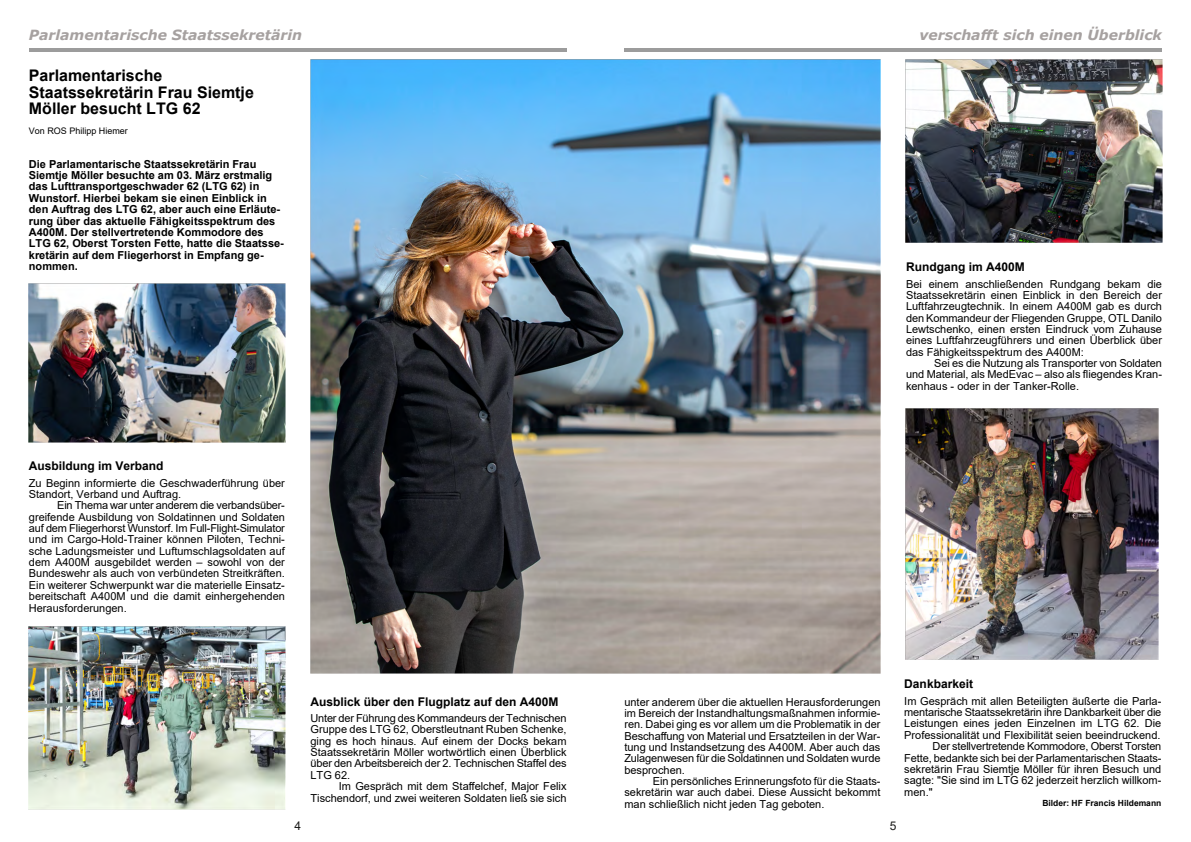
<style>
.page{position:relative;width:1191px;height:842px;background:#fff}
.page>*{position:absolute;margin:0;border:0;box-sizing:border-box;transform-origin:0 0}
.t1{font:700 16px/16.5px "Arial";color:#000}
.t2{font:italic 700 14px "Verdana";color:#a6a1a0}
.t3{font:700 12px "Arial";color:#000}
.t4{font:12px "Arial";color:#1a1a18}
.t5{font:11px/11.4px "Arial";color:#000;text-align:justify}
.t6{font:700 11px/11.4px "Arial";color:#000}
.t7{font:9px "Arial";color:#000}
.t8{font:700 8.5px "Arial";color:#000}
</style>
<div class="page">
<hr style="left:29px;top:48px;width:537px;height:4px;background:#9c9c9c">
<hr style="left:624px;top:48px;width:538px;height:4px;background:#9c9c9c">
<img style="left:310px;top:59px;width:570px;height:615px">
<img style="left:29px;top:626px;width:256px;height:183px">
<img style="left:905px;top:408px;width:253px;height:251px">
<img style="left:905px;top:59px;width:257px;height:184px">
<img style="left:29px;top:284px;width:256px;height:158px">
<p class="t2" style="left:29px;top:29px;width:275px">Parlamentarische Staatssekretärin</p>
<p class="t2" style="left:919px;top:29px;width:244px">verschafft sich einen Überblick</p>
<h1 class="t1" style="left:29px;top:69px;width:226px">Parlamentarische<br>Staatssekretärin Frau Siemtje<br>Möller besucht LTG 62</h1>
<p class="t7" style="left:29px;top:128px;width:101px">Von ROS Philipp Hiemer</p>
<p class="t6" style="left:29px;top:159px;width:256px">Die Parlamentarische Staatssekretärin Frau Siemtje Möller besuchte am 03. März erstmalig das Lufttransportgeschwader 62 (LTG 62) in Wunstorf. Hierbei bekam sie einen Einblick in den Auftrag des LTG 62, aber auch eine Erläute&shy;rung über das aktuelle Fähigkeitsspektrum des A400M. Der stellvertretende Kommodore des LTG 62, Oberst Torsten Fette, hatte die Staatsse&shy;kretärin auf dem Fliegerhorst in Empfang ge&shy;nommen.</p>
<p class="t3" style="left:29px;top:461px;width:136px">Ausbildung im Verband</p>
<p class="t5" style="left:29px;top:478px;width:257px">Zu Beginn informierte die Geschwaderführung über<br>Standort, Verband und Auftrag.</p>
<p class="t5" style="left:29px;top:501px;width:257px;text-indent:28px">Ein Thema war unter anderem die verbandsüber&shy;greifende Ausbildung von Soldatinnen und Soldaten auf dem Fliegerhorst Wunstorf. Im Full-Flight-Simulator und im Cargo-Hold-Trainer können Piloten, Techni&shy;sche Ladungsmeister und Luftumschlagsoldaten auf dem A400M ausgebildet werden – sowohl von der Bundeswehr als auch von verbündeten Streitkräften.<br>Ein weiterer Schwerpunkt war die materielle Einsatz&shy;bereitschaft A400M und die damit einhergehenden Herausforderungen.</p>
<p class="t4" style="left:294px;top:821px;width:8px">4</p>
<p class="t3" style="left:310px;top:697px;width:250px">Ausblick über den Flugplatz auf den A400M</p>
<p class="t5" style="left:310px;top:713px;width:258px">Unter der Führung des Kommandeurs der Technischen Gruppe des LTG 62, Oberstleutnant Ruben Schenke, ging es hoch hinaus. Auf einem der Docks bekam Staatssekretärin Möller wortwörtlich einen Überblick über den Arbeitsbereich der 2. Technischen Staffel des LTG 62.</p>
<p class="t5" style="left:310px;top:782px;width:257px;text-align:right">Im Gespräch mit dem Staffelchef, Major Felix<br>Tischendorf, und zwei weiteren Soldaten ließ sie sich</p>
<p class="t3" style="left:906px;top:262px;width:120px">Rundgang im A400M</p>
<p class="t5" style="left:906px;top:279px;width:257px">Bei einem anschließenden Rundgang bekam die Staatssekretärin einen Einblick in den Bereich der Luftfahrzeugtechnik. In einem A400M gab es durch den Kommandeur der Fliegenden Gruppe, OTL Danilo Lewtschenko, einen ersten Eindruck vom Zuhause eines Luftfahrzeugführers und einen Überblick über das Fähigkeitsspektrum des A400M:</p>
<p class="t5" style="left:906px;top:359px;width:257px;text-indent:28px">Sei es die Nutzung als Transporter von Soldaten und Material, als MedEvac – also als fliegendes Kran&shy;kenhaus - oder in der Tanker-Rolle.</p>
<p class="t5" style="left:624px;top:697px;width:258px">unter anderem über die aktuellen Herausforderungen im Bereich der Instandhaltungsmaßnahmen informie&shy;ren. Dabei ging es vor allem um die Problematik in der Beschaffung von Material und Ersatzteilen in der War&shy;tung und Instandsetzung des A400M. Aber auch das Zulagenwesen für die Soldatinnen und Soldaten wurde besprochen.</p>
<p class="t5" style="left:624px;top:776px;width:257px;text-indent:28px">Ein persönliches Erinnerungsfoto für die Staats&shy;sekretärin war auch dabei. Diese Aussicht bekommt man schließlich nicht jeden Tag geboten.</p>
<p class="t4" style="left:890px;top:821px;width:8px">5</p>
<p class="t3" style="left:904px;top:680px;width:70px">Dankbarkeit</p>
<p class="t5" style="left:904px;top:696px;width:258px">Im Gespräch mit allen Beteiligten äußerte die Parla-</p>
<p class="t5" style="left:904px;top:707px;width:259px">mentarische Staatssekretärin ihre Dankbarkeit über die</p>
<p class="t5" style="left:904px;top:719px;width:258px">Leistungen eines jeden Einzelnen im LTG 62. Die</p>
<p class="t5" style="left:904px;top:730px;width:258px">Professionalität und Flexibilität seien beeindruckend.</p>
<p class="t5" style="left:932px;top:742px;width:230px">Der stellvertretende Kommodore, Oberst Torsten</p>
<p class="t5" style="left:904px;top:753px;width:259px">Fette, bedankte sich bei der Parlamentarischen Staats-</p>
<p class="t5" style="left:904px;top:764px;width:258px">sekretärin Frau Siemtje Möller für ihren Besuch und</p>
<p class="t5" style="left:904px;top:776px;width:258px">sagte: "Sie sind im LTG 62 jederzeit herzlich willkom-</p>
<p class="t5" style="left:904px;top:787px;width:30px">men."</p>
<p class="t8" style="left:1042px;top:800px;width:121px">Bilder: HF Francis Hildemann</p>
</div>
